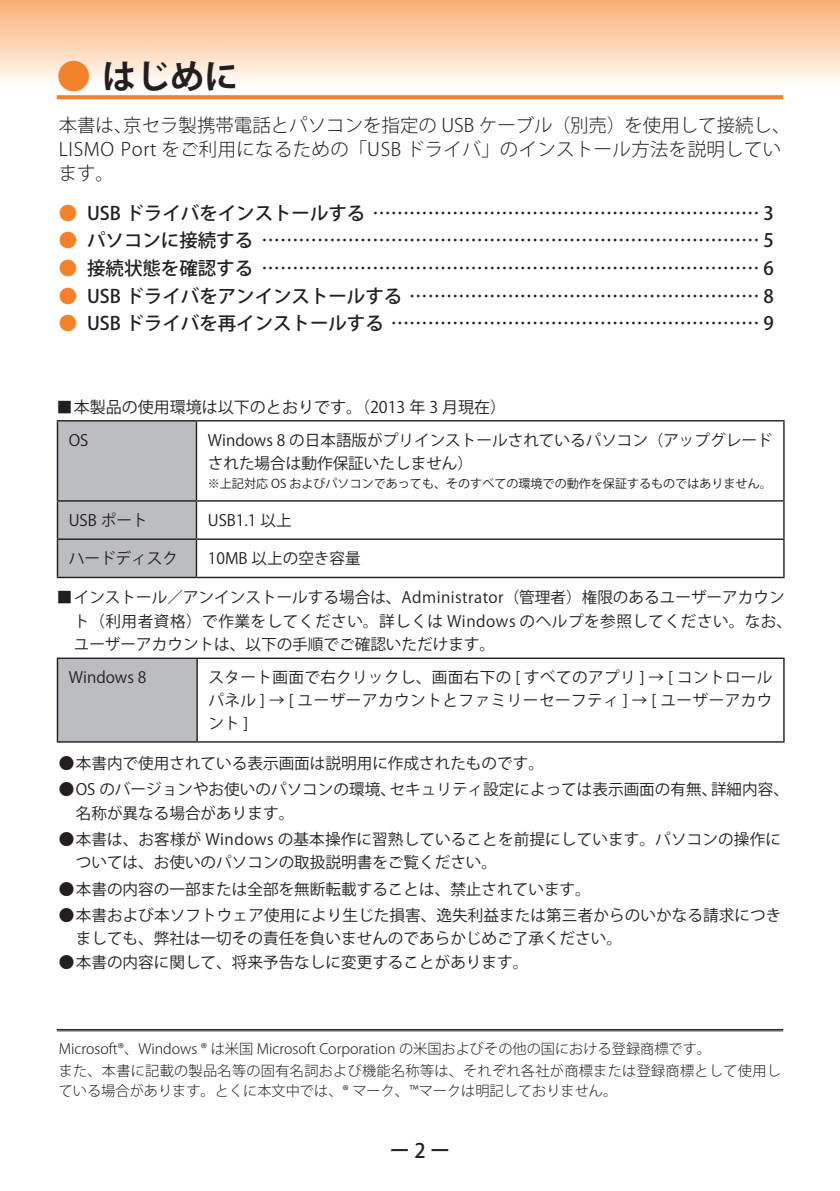
<style>
.page{position:relative;width:840px;height:1191px;background:#fff}
.page>*{position:absolute;margin:0;border:0;box-sizing:border-box;transform-origin:0 0}
.t1{font:700 34px "Koz Go Pro";color:#231f20}
.t2{font:500 20px "Koz Go Pro";color:#231f20}
.t3{font:500 18.4px "Koz Go Pro";color:#231f20}
.t4{font:300 18.4px/24.2px "Koz Go Pro";letter-spacing:.02em;color:#231f20}
.t5{font:16px "Koz Go Pro";color:#231f20}
.t6{font:15.6px/23.4px "Koz Go Pro";color:#231f20}
.t7{font:300 14.2px/22.6px "Koz Go Pro";color:#231f20}
.t8{font:12px "Koz Go Pro";color:#231f20}
.s1{color:#f4822b}
.s2{font-size:15.6px}
</style>
<div class="page">
<div style="left:0;top:0;width:839px;height:85px;background:linear-gradient(to bottom,#faae72,#fffbf6)"></div>
<svg style="left:57px;top:95px;width:725px;height:4px;background:#f48836"></svg>
<hr style="left:57px;top:1029px;width:725px;height:1px;background:#231f20">
<hr style="left:57px;top:1030px;width:725px;height:1px;background:#231f20">
<div style="left:58px;top:421px;width:138px;height:156px;background:#bcbdc0"></div>
<hr style="left:57px;top:420px;width:139px;height:1px;background:#231f20">
<hr style="left:57px;top:421px;width:1px;height:79px;background:#231f20">
<hr style="left:196px;top:420px;width:588px;height:1px;background:#231f20">
<hr style="left:196px;top:421px;width:1px;height:79px;background:#231f20">
<hr style="left:782px;top:421px;width:2px;height:79px;background:#231f20">
<hr style="left:57px;top:500px;width:139px;height:1px;background:#231f20">
<hr style="left:57px;top:501px;width:1px;height:37px;background:#231f20">
<hr style="left:196px;top:500px;width:588px;height:1px;background:#231f20">
<hr style="left:196px;top:501px;width:1px;height:37px;background:#231f20">
<hr style="left:782px;top:501px;width:2px;height:37px;background:#231f20">
<hr style="left:57px;top:538px;width:139px;height:2px;background:#231f20">
<hr style="left:57px;top:540px;width:1px;height:37px;background:#231f20">
<hr style="left:196px;top:538px;width:588px;height:2px;background:#231f20">
<hr style="left:196px;top:540px;width:1px;height:37px;background:#231f20">
<hr style="left:782px;top:540px;width:2px;height:37px;background:#231f20">
<hr style="left:57px;top:577px;width:139px;height:1px;background:#231f20">
<hr style="left:196px;top:577px;width:588px;height:1px;background:#231f20">
<div style="left:57px;top:658px;width:140px;height:84px;background:#bcbdc0"></div>
<hr style="left:57px;top:657px;width:140px;height:2px;background:#231f20">
<hr style="left:57px;top:659px;width:1px;height:82px;background:#231f20">
<hr style="left:197px;top:657px;width:587px;height:2px;background:#231f20">
<hr style="left:196px;top:659px;width:2px;height:82px;background:#231f20">
<hr style="left:782px;top:659px;width:2px;height:82px;background:#231f20">
<hr style="left:57px;top:741px;width:140px;height:1px;background:#231f20">
<hr style="left:197px;top:741px;width:587px;height:1px;background:#231f20">
<h1 class="t1" style="left:57px;top:55px;width:183px"><span class="s1">●</span> はじめに</h1>
<p class="t4" style="left:59px;top:113px;width:732px">本書は、京セラ製携帯電話とパソコンを指定の USB ケーブル（別売）を使用して接続し、<br>LISMO Port をご利用になるための「USB ドライバ」のインストール方法を説明しています。</p>
<p class="t3" style="left:59px;top:201px;width:716px"><span class="s1">●</span> USB ドライバをインストールする ……………………………………………………… 3</p>
<p class="t3" style="left:59px;top:229px;width:716px"><span class="s1">●</span> パソコンに接続する ……………………………………………………………………… 5</p>
<p class="t3" style="left:59px;top:256px;width:716px"><span class="s1">●</span> 接続状態を確認する ……………………………………………………………………… 6</p>
<p class="t3" style="left:59px;top:284px;width:716px"><span class="s1">●</span> USB ドライバをアンインストールする ………………………………………………… 8</p>
<p class="t3" style="left:59px;top:311px;width:716px"><span class="s1">●</span> USB ドライバを再インストールする …………………………………………………… 9</p>
<p class="t5" style="left:57px;top:396px;width:451px"><span class="s2">■</span> 本製品の使用環境は以下のとおりです。（2013 年 3 月現在）</p>
<p class="t6" style="left:69px;top:429px;width:21px">OS</p>
<p class="t6" style="left:208px;top:429px;width:566px;line-height:22.6px">Windows 8 の日本語版がプリインストールされているパソコン（アップグレードされた場合は動作保証いたしません）</p>
<p class="t8" style="left:208px;top:476px;width:565px">※上記対応 OS およびパソコンであっても、そのすべての環境での動作を保証するものではありません。</p>
<p class="t6" style="left:69px;top:509px;width:80px">USB ポート</p>
<p class="t6" style="left:208px;top:509px;width:85px">USB1.1 以上</p>
<p class="t6" style="left:69px;top:547px;width:111px">ハードディスク</p>
<p class="t6" style="left:208px;top:547px;width:154px">10MB 以上の空き容量</p>
<p class="t6" style="left:74px;top:586px;width:719px;text-indent:-17px">■ インストール／アンインストールする場合は、Administrator（管理者）権限のあるユーザーアカウント（利用者資格）で作業をしてください。詳しくは Windows のヘルプを参照してください。なお、ユーザーアカウントは、以下の手順でご確認いただけます。</p>
<p class="t6" style="left:69px;top:666px;width:79px">Windows 8</p>
<p class="t6" style="left:208px;top:667px;width:565px;line-height:22.6px;text-align:justify">スタート画面で右クリックし、画面右下の [ すべてのアプリ ] → [ コントロールパネル ] → [ ユーザーアカウントとファミリーセーフティ ] → [ ユーザーアカウント ]</p>
<p class="t6" style="left:59px;top:752px;width:486px">● 本書内で使用されている表示画面は説明用に作成されたものです。</p>
<p class="t6" style="left:76px;top:778px;width:714px;text-indent:-17px">● OS のバージョンやお使いのパソコンの環境、セキュリティ設定によっては表示画面の有無、詳細内容、名称が異なる場合があります。</p>
<p class="t6" style="left:76px;top:828px;width:706px;text-indent:-17px">● 本書は、お客様が Windows の基本操作に習熟していることを前提にしています。パソコンの操作については、お使いのパソコンの取扱説明書をご覧ください。</p>
<p class="t6" style="left:59px;top:877px;width:533px">● 本書の内容の一部または全部を無断転載することは、禁止されています。</p>
<p class="t6" style="left:76px;top:904px;width:706px;text-indent:-17px">● 本書および本ソフトウェア使用により生じた損害、逸失利益または第三者からのいかなる請求につきましても、弊社は一切その責任を負いませんのであらかじめご了承ください。</p>
<p class="t6" style="left:59px;top:950px;width:471px">● 本書の内容に関して、将来予告なしに変更することがあります。</p>
<p class="t7" style="left:59px;top:1037px;width:723px">Microsoft®、Windows ® は米国 Microsoft Corporation の米国およびその他の国における登録商標です。<br>また、本書に記載の製品名等の固有名詞および機能名称等は、それぞれ各社が商標または登録商標として使用し</p>
<p class="t7" style="left:59px;top:1079px;width:559px">ている場合があります。とくに本文中では、® マーク、™マークは明記しておりません。</p>
<p class="t2" style="left:389px;top:1138px;width:62px">ー 2 ー</p>
</div>
